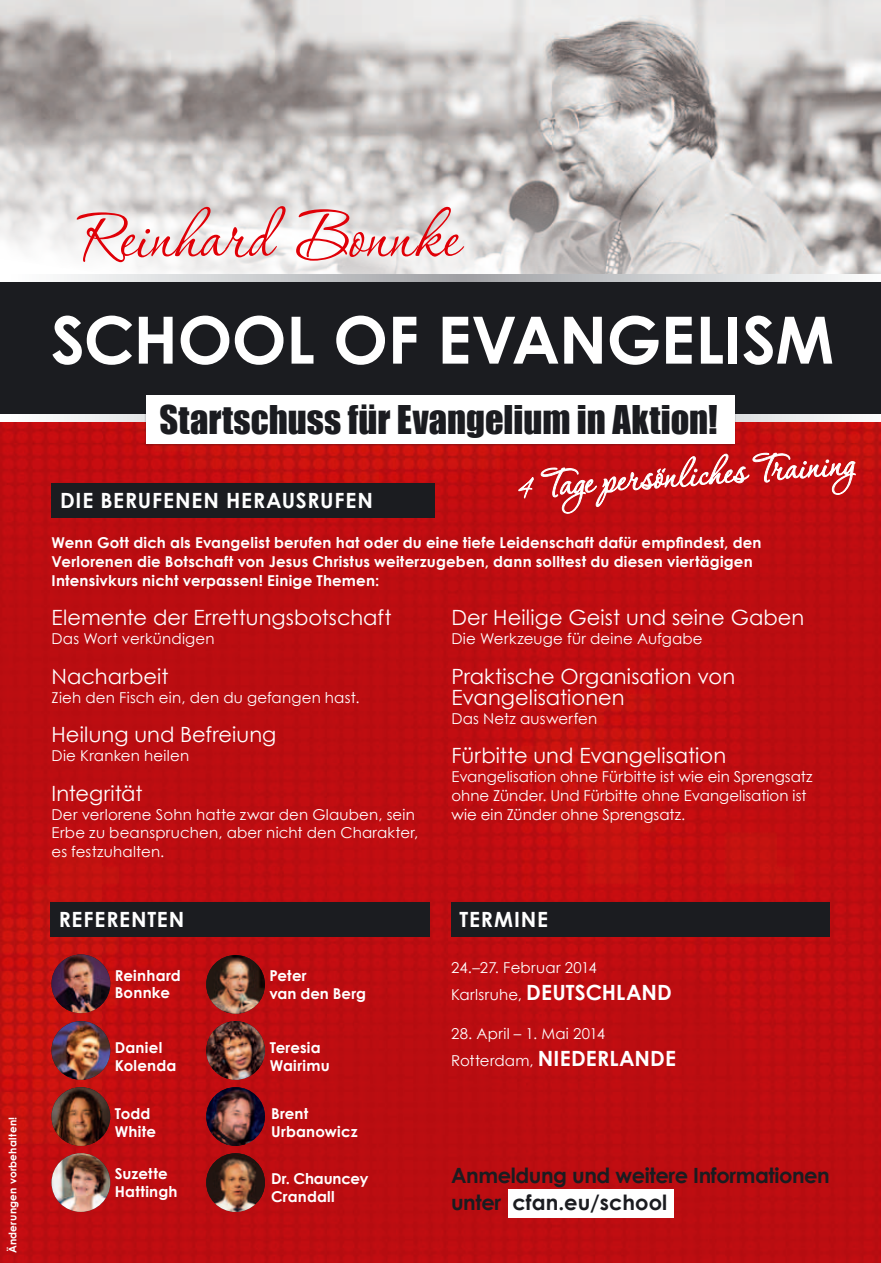
<style>
.page{position:relative;width:881px;height:1263px;background:#fff}
.page>*{position:absolute;margin:0;border:0;box-sizing:border-box;transform-origin:0 0}
.t1{font:82.95px "Corinthia";color:#e00007}
.t2{font:700 65.25px "Century Gothic";letter-spacing:-.01em;color:#fff}
.t3{font:48px "Corinthia";color:#fff}
.t4{font:36.3px "Impact";color:#1b1c20}
.t5{font:21px/21px "Century Gothic";color:#fff}
.t6{font:700 21px/27px "Century Gothic";letter-spacing:-.02em;color:#1b1c20}
.t7{font:700 21px "Century Gothic";letter-spacing:.035em;color:#fff}
.t8{font:700 21px "Century Gothic";letter-spacing:.005em;color:#fff}
.t9{font:15px/18.8px "Century Gothic";letter-spacing:.01em;color:#fff}
.t10{font:700 15px/18px "Century Gothic";letter-spacing:.015em;color:#fff}
.t11{font:700 10.5px "Century Gothic";letter-spacing:.025em;color:#fff}
.s1{font-weight:400;font-size:15px}
.s2{font-weight:700;font-size:21px}
</style>
<div class="page">
<img style="left:0;top:427px;width:880px;height:836px">
<div style="left:508px;top:1189px;width:166px;height:28px;background:#fff"></div>
<img style="left:0;top:0;width:880px;height:427px">
<div style="left:0;top:278px;width:880px;height:141px;background:#1b1c20"></div>
<svg style="left:0;top:414px;width:880px;height:7px"></svg>
<svg style="left:0;top:275px;width:880px;height:7px;background:#cfd1d3"></svg>
<div style="left:144px;top:394px;width:592px;height:52px;background:#1b1c20;opacity:.3"></div>
<div style="left:146px;top:395px;width:588px;height:48px;background:#fff"></div>
<svg style="left:518px;top:476px;width:15px;height:23px"></svg>
<svg style="left:540px;top:434px;width:315px;height:80px;background:#ca3639"></svg>
<div style="left:50px;top:902px;width:379px;height:35px;background:#1b1c20"></div>
<div style="left:51px;top:484px;width:383px;height:34px;background:#1b1c20"></div>
<img style="left:206px;top:955px;width:59px;height:59px;border-radius:29px">
<img style="left:51px;top:954px;width:59px;height:59px;border-radius:29px">
<img style="left:51px;top:1021px;width:59px;height:59px;border-radius:29px">
<img style="left:51px;top:1087px;width:59px;height:59px;border-radius:29px">
<img style="left:206px;top:1153px;width:59px;height:59px;border-radius:29px">
<img style="left:206px;top:1087px;width:59px;height:59px;border-radius:29px">
<img style="left:51px;top:1153px;width:59px;height:59px;border-radius:29px">
<img style="left:206px;top:1021px;width:59px;height:59px;border-radius:29px">
<div style="left:451px;top:902px;width:378px;height:35px;background:#1b1c20"></div>
<p class="t11" style="left:6px;top:1253px;width:138px;rotate:-90deg">Änderungen vorbehalten!</p>
<h1 class="t1" style="left:80px;top:194px;width:380px">Reinhard Bonnke</h1>
<h2 class="t2" style="left:51px;top:299px;width:784px">School of Evangelism</h2>
<h3 class="t4" style="left:159px;top:392px;width:559px">Startschuss für Evangelium in Aktion!</h3>
<h3 class="t3" style="left:516px;top:461px;width:339px;rotate:-4deg">4 Tage persönliches Training</h3>
<h3 class="t7" style="left:60px;top:487px;width:195px">Die Berufenen hera</h3>
<h3 class="t7" style="left:282px;top:487px;width:92px">usrufen</h3>
<p class="t10" style="left:51px;top:533px;width:711px;line-height:18.8px">Wenn Gott dich als Evangelist berufen hat oder du eine tiefe Leidenschaft dafür empfindest, den<br>Verlorenen die Botschaft von Jesus Christus weiterzugeben, dann solltest du diesen viertägigen<br>Intensivkurs nicht verpassen! Einige Themen:</p>
<h3 class="t5" style="left:51px;top:607px;width:341px">Elemente der Errettungsbotschaft</h3>
<p class="t9" style="left:51px;top:629px;width:165px">Das Wort verkündigen</p>
<h3 class="t5" style="left:51px;top:665px;width:118px">Nacharbeit</h3>
<p class="t9" style="left:51px;top:688px;width:309px">Zieh den Fisch ein, den du gefangen hast.</p>
<h3 class="t5" style="left:51px;top:724px;width:226px">Heilung und Befreiung</h3>
<p class="t9" style="left:51px;top:746px;width:139px">Die Kranken heilen</p>
<h3 class="t5" style="left:51px;top:782px;width:92px">Integrität</h3>
<p class="t9" style="left:51px;top:805px;width:368px">Der verlorene Sohn hatte zwar den Glauben, sein<br>Erbe zu beanspruchen, aber nicht den Charakter, es festzuhalten.</p>
<h3 class="t5" style="left:451px;top:607px;width:354px">Der Heilige Geist und seine Gaben</h3>
<p class="t9" style="left:451px;top:629px;width:253px">Die Werkzeuge für deine Aufgabe</p>
<h3 class="t5" style="left:451px;top:665px;width:285px">Praktische Organisation von<br>Evangelisationen</h3>
<p class="t9" style="left:451px;top:709px;width:147px">Das Netz auswerfen</p>
<h3 class="t5" style="left:451px;top:745px;width:276px">Fürbitte und Evangelisation</h3>
<p class="t9" style="left:451px;top:767px;width:362px">Evangelisation ohne Fürbitte ist wie ein Sprengsatz ohne Zünder. Und Fürbitte ohne Evangelisation ist wie ein Zünder ohne Sprengsatz.</p>
<h3 class="t7" style="left:59px;top:906px;width:127px">Referenten</h3>
<p class="t10" style="left:115px;top:967px;width:67px;line-height:16.5px">Reinhard<br>Bonnke</p>
<p class="t10" style="left:115px;top:1038px;width:63px">Daniel<br>Kolenda</p>
<p class="t10" style="left:269px;top:966px;width:98px">Peter<br>van den Berg</p>
<p class="t10" style="left:269px;top:1038px;width:62px">Teresia<br>Wairimu</p>
<h3 class="t7" style="left:459px;top:906px;width:87px">Termine</h3>
<p class="t9" style="left:451px;top:957px;width:147px">24.–27. Februar 2014</p>
<h3 class="t8" style="left:451px;top:979px;width:219px"><span class="s1">Karlsruhe,</span> Deutschland</h3>
<p class="t9" style="left:451px;top:1020px;width:155px;line-height:27px">28. April – 1. Mai 2014<br>Rotterdam, <span class="s2">Nieder</span></p>
<h3 class="t7" style="left:609px;top:1045px;width:54px">lande</h3>
<p class="t10" style="left:115px;top:1104px;width:43px">Todd<br>White</p>
<p class="t10" style="left:271px;top:1104px;width:88px">Brent<br>U rbanowicz</p>
<p class="t10" style="left:115px;top:1164px;width:64px">Suzette<br>Hattingh</p>
<p class="t10" style="left:271px;top:1169px;width:99px">Dr. Chauncey<br>Crandall</p>
<h3 class="t6" style="left:451px;top:1161px;width:380px">Anmeldung und weitere Informationen unter cfan.eu/school</h3>
</div>
